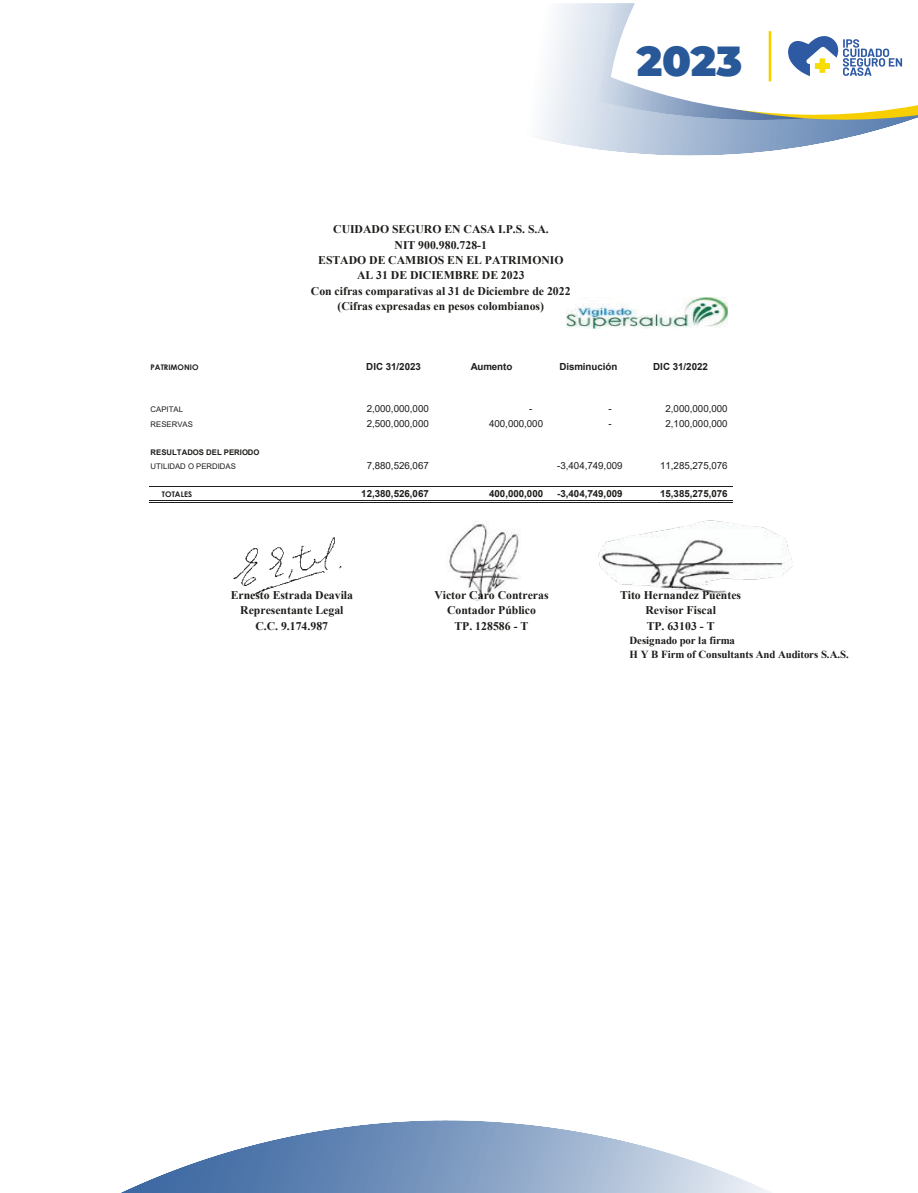
<style>
.page{position:relative;width:918px;height:1193px;background:#fff}
.page>*{position:absolute;margin:0;border:0;box-sizing:border-box;transform-origin:0 0}
.t1{font:900 42px "Montserrat";color:#285898}
.t2{font:700 11.7px/15.3px "Times New Roman";color:#1d1d1b;text-align:center}
.t3{font:700 10.8px/14.2px "Times New Roman";letter-spacing:-.005em;color:#1d1d1b}
.t4{font:9.75px "Arial";color:#1d1d1b}
.t5{font:700 9.75px "Arial";color:#1d1d1b}
.t6{font:7.8px "Arial";color:#1d1d1b}
.t7{font:700 7.8px "Arial";color:#1d1d1b}
.t8{font:700 7.8px "Century Gothic";color:#1d1d1b}
</style>
<div class="page">
<svg style="left:541px;top:120px;width:363px;height:36px"></svg>
<svg style="left:544px;top:3px;width:67px;height:117px;fill:#e5ebf2"></svg>
<svg style="left:123px;top:1120px;width:647px;height:72px"></svg>
<svg style="left:611px;top:3px;width:307px;height:119px"></svg>
<hr style="left:149px;top:486px;width:584px;height:1px;background:#1d1d1b">
<hr style="left:149px;top:499px;width:584px;height:1px;background:#1d1d1b">
<hr style="left:149px;top:501px;width:584px;height:1px;background:#1d1d1b">
<img style="left:566px;top:297px;width:161px;height:31px">
<img style="left:449px;top:521px;width:71px;height:79px">
<img style="left:233px;top:537px;width:109px;height:59px">
<img style="left:591px;top:499px;width:202px;height:95px">
<p class="t2" style="left:311px;top:223px;width:261px">CUIDADO SEGURO EN CASA I.P.S. S.A.<br>NIT 900.980.728-1<br>ESTADO DE CAMBIOS EN EL PATRIMONIO AL 31 DE DICIEMBRE DE 2023<br>Con cifras comparativas al 31 de Diciembre de 2022 (Cifras expresadas en pesos colombianos)</p>
<h1 class="t1" style="left:637px;top:37px;width:107px">2023</h1>
<p class="t8" style="left:151px;top:362px;width:49px">PATRIMONIO</p>
<p class="t5" style="left:366px;top:362px;width:56px">DIC 31/2023</p>
<p class="t5" style="left:471px;top:362px;width:43px">Aumento</p>
<p class="t5" style="left:559px;top:362px;width:60px">Disminución</p>
<p class="t5" style="left:653px;top:362px;width:56px">DIC 31/2022</p>
<p class="t6" style="left:151px;top:406px;width:34px">CAPITAL</p>
<p class="t4" style="left:529px;top:405px;width:5px">-</p>
<p class="t4" style="left:367px;top:405px;width:64px">2,000,000,000</p>
<p class="t4" style="left:608px;top:405px;width:5px">-</p>
<p class="t4" style="left:666px;top:405px;width:64px">2,000,000,000</p>
<p class="t6" style="left:151px;top:421px;width:44px">RESERVAS</p>
<p class="t4" style="left:367px;top:419px;width:64px">2,500,000,000</p>
<p class="t4" style="left:608px;top:419px;width:5px">-</p>
<p class="t4" style="left:489px;top:419px;width:56px">400,000,000</p>
<p class="t4" style="left:666px;top:419px;width:64px">2,100,000,000</p>
<p class="t7" style="left:151px;top:449px;width:110px">RESULTADOS DEL PERIODO</p>
<p class="t6" style="left:151px;top:463px;width:87px">UTILIDAD O PERDIDAS</p>
<p class="t4" style="left:557px;top:462px;width:67px">-3,404,749,009</p>
<p class="t4" style="left:367px;top:462px;width:64px">7,880,526,067</p>
<p class="t4" style="left:660px;top:462px;width:69px">11,285,275,076</p>
<p class="t8" style="left:162px;top:490px;width:32px">TOTALES</p>
<p class="t5" style="left:361px;top:490px;width:69px">12,380,526,067</p>
<p class="t5" style="left:557px;top:490px;width:67px">-3,404,749,009</p>
<p class="t5" style="left:489px;top:490px;width:56px">400,000,000</p>
<p class="t5" style="left:660px;top:490px;width:69px">15,385,275,076</p>
<p class="t2" style="left:231px;top:588px;width:124px">Ernesto Estrada Deavila<br>Representante Legal<br>C.C. 9.174.987</p>
<p class="t2" style="left:434px;top:588px;width:116px">Victor Caro Contreras</p>
<p class="t2" style="left:620px;top:588px;width:123px">Tito Hernandez Puentes</p>
<p class="t2" style="left:447px;top:604px;width:90px">Contador Público</p>
<p class="t2" style="left:645px;top:604px;width:72px">Revisor Fiscal</p>
<p class="t2" style="left:455px;top:619px;width:75px">TP. 128586 - T</p>
<p class="t2" style="left:647px;top:619px;width:69px">TP. 63103 - T</p>
<p class="t3" style="left:630px;top:634px;width:221px">Designado por la firma<br>H Y B Firm of Consultants And Auditors S.A.S.</p>
</div>
